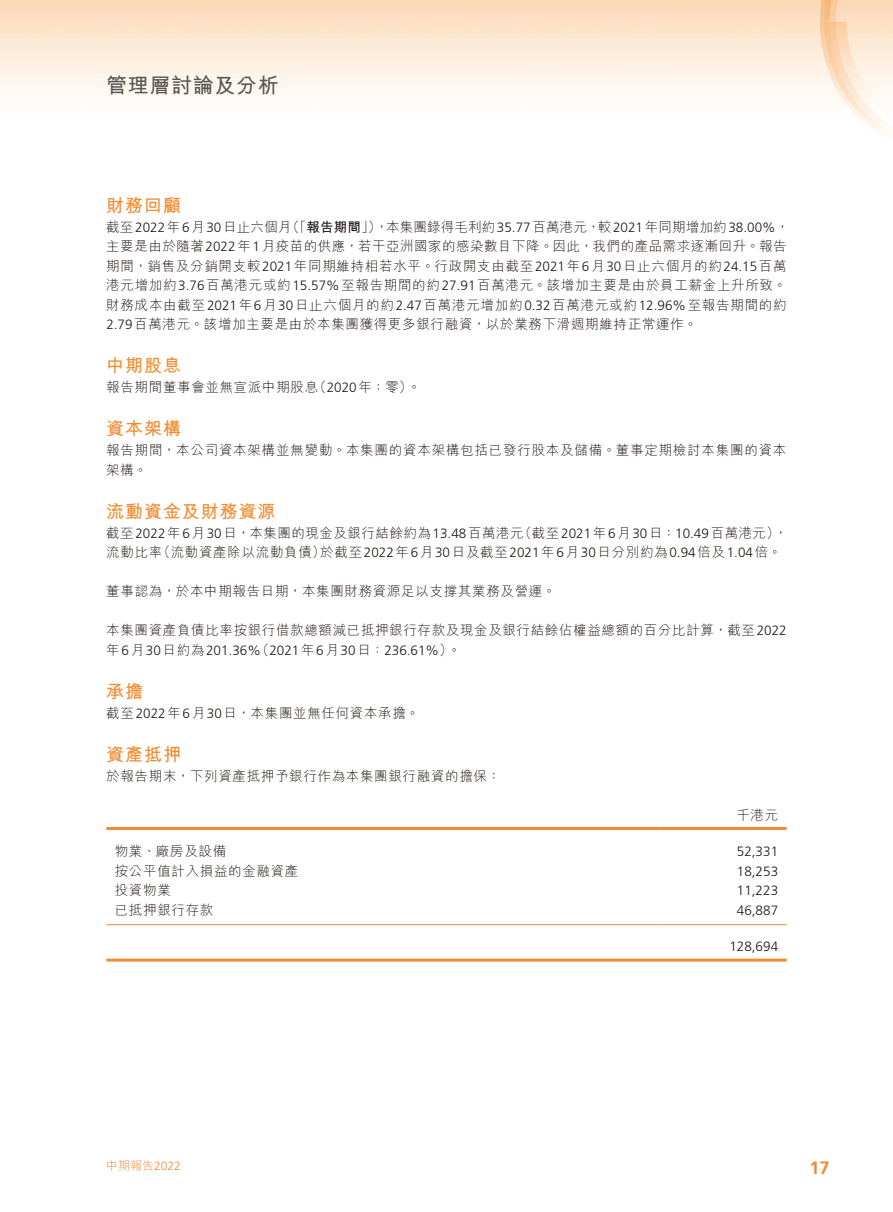
<style>
.page{position:relative;width:893px;height:1212px;background:#fff}
.page>*{position:absolute;margin:0;border:0;box-sizing:border-box;transform-origin:0 0}
.t1{font:700 21px "M Hei HK";letter-spacing:.03em;color:#595857}
.t2{font:700 18px "M Hei HK";letter-spacing:.05em;color:#f18c31}
.t3{font:700 18px "Frutiger LT Std";color:#f18c31}
.t4{font:300 13.5px/19.5px "M Hei HK";letter-spacing:.05em;color:#231916}
.t5{font:300 13.5px "Frutiger LT Std";color:#231916}
.t6{font:300 12px "M Hei HK";color:#f18c31}
.s1{font-family:"Frutiger LT Std"}
.s2{font-weight:700}
.s3{font-family:"M Hei HK"}
</style>
<div class="page">
<img style="left:0;top:0;width:893px;height:962px">
<hr style="left:106px;top:827px;width:553px;height:3px;background:#f18c31">
<hr style="left:659px;top:827px;width:128px;height:3px;background:#f18c31">
<hr style="left:106px;top:924px;width:553px;height:1px;background:#f18c31">
<hr style="left:659px;top:924px;width:128px;height:1px;background:#f18c31">
<hr style="left:106px;top:958px;width:553px;height:3px;background:#f18c31">
<hr style="left:659px;top:958px;width:128px;height:3px;background:#f18c31">
<h1 class="t1" style="left:106px;top:70px;width:174px">管理層討論及分析</h1>
<h2 class="t2" style="left:106px;top:192px;width:76px">財務回顧</h2>
<p class="t4" style="left:106px;top:217px;width:684px">截至<span class="s1">2022</span>年<span class="s1">6</span>月<span class="s1">30</span>日止六個月（「<span class="s2">報告期間</span>」），本集團錄得毛利約<span class="s1">35.77</span>百萬港元，較<span class="s1">2021</span>年同期增加約<span class="s1">38.00%</span>，主要是由於隨著<span class="s1">2022</span>年<span class="s1">1</span>月疫苗的供應，若干亞洲國家的感染數目下降。因此，我們的產品需求逐漸回升。報告期間，銷售及分銷開支較<span class="s1">2021</span>年同期維持相若水平。行政開支由截至<span class="s1">2021</span>年<span class="s1">6</span>月<span class="s1">30</span>日止六個月的約<span class="s1">24.15</span>百萬港元增加約<span class="s1">3.76</span>百萬港元或約<span class="s1">15.57%</span>至報告期間的約<span class="s1">27.91</span>百萬港元。該增加主要是由於員工薪金上升所致。財務成本由截至<span class="s1">2021</span>年<span class="s1">6</span>月<span class="s1">30</span>日止六個月的約<span class="s1">2.47</span>百萬港元增加約<span class="s1">0.32</span>百萬港元或約<span class="s1">12.96%</span>至報告期間的約<span class="s1">2.79</span>百萬港元。該增加主要是由於本集團獲得更多銀行融資，以於業務下滑週期維持正常運作。</p>
<h2 class="t2" style="left:106px;top:352px;width:76px">中期股息</h2>
<p class="t4" style="left:106px;top:377px;width:316px">報告期間董事會並無宣派中期股息（<span class="s1">2020</span>年：零）。</p>
<h2 class="t2" style="left:106px;top:415px;width:76px">資本架構</h2>
<p class="t4" style="left:106px;top:440px;width:682px">報告期間，本公司資本架構並無變動。本集團的資本架構包括已發行股本及儲備。董事定期檢討本集團的資本架構。</p>
<h2 class="t2" style="left:106px;top:498px;width:171px">流動資金及財務資源</h2>
<p class="t4" style="left:106px;top:523px;width:683px">截至<span class="s1">2022</span>年<span class="s1">6</span>月<span class="s1">30</span>日，本集團的現金及銀行結餘約為<span class="s1">13.48</span>百萬港元（截至<span class="s1">2021</span>年<span class="s1">6</span>月<span class="s1">30</span>日：<span class="s1">10.49</span>百萬港元），流動比率（流動資產除以流動負債）於截至<span class="s1">2022</span>年<span class="s1">6</span>月<span class="s1">30</span>日及截至<span class="s1">2021</span>年<span class="s1">6</span>月<span class="s1">30</span>日分別約為<span class="s1">0.94</span>倍及<span class="s1">1.04</span>倍。</p>
<p class="t4" style="left:106px;top:581px;width:451px">董事認為，於本中期報告日期，本集團財務資源足以支撐其業務及營運。</p>
<p class="t4" style="left:106px;top:620px;width:682px">本集團資產負債比率按銀行借款總額減已抵押銀行存款及現金及銀行結餘佔權益總額的百分比計算，截至<span class="s1">2022</span></p>
<p class="t5" style="left:106px;top:642px;width:356px"><span class="s3">年</span>6<span class="s3">月</span>30<span class="s3">日約為</span>201.36%<span class="s3">（</span>2021<span class="s3">年</span>6<span class="s3">月</span>30<span class="s3">日：</span>236.61%<span class="s3">）。</span></p>
<h2 class="t2" style="left:106px;top:678px;width:38px">承擔</h2>
<p class="t4" style="left:106px;top:703px;width:315px">截至<span class="s1">2022</span>年<span class="s1">6</span>月<span class="s1">30</span>日，本集團並無任何資本承擔。</p>
<h2 class="t2" style="left:106px;top:741px;width:76px">資產抵押</h2>
<p class="t4" style="left:106px;top:766px;width:396px">於報告期末，下列資產抵押予銀行作為本集團銀行融資的擔保：</p>
<p class="t4" style="left:736px;top:805px;width:43px">千港元</p>
<p class="t4" style="left:115px;top:841px;width:113px">物業、廠房及設備</p>
<p class="t5" style="left:737px;top:844px;width:43px">52,331</p>
<p class="t4" style="left:115px;top:861px;width:185px">按公平值計入損益的金融資產</p>
<p class="t5" style="left:737px;top:863px;width:43px">18,253</p>
<p class="t4" style="left:115px;top:880px;width:58px">投資物業</p>
<p class="t5" style="left:737px;top:883px;width:43px">11,223</p>
<p class="t4" style="left:115px;top:900px;width:100px">已抵押銀行存款</p>
<p class="t5" style="left:737px;top:902px;width:43px">46,887</p>
<p class="t5" style="left:729px;top:939px;width:50px">128,694</p>
<p class="t6" style="left:106px;top:1159px;width:76px">中期報告<span class="s1">2022</span></p>
<h2 class="t3" style="left:810px;top:1157px;width:22px">17</h2>
</div>
